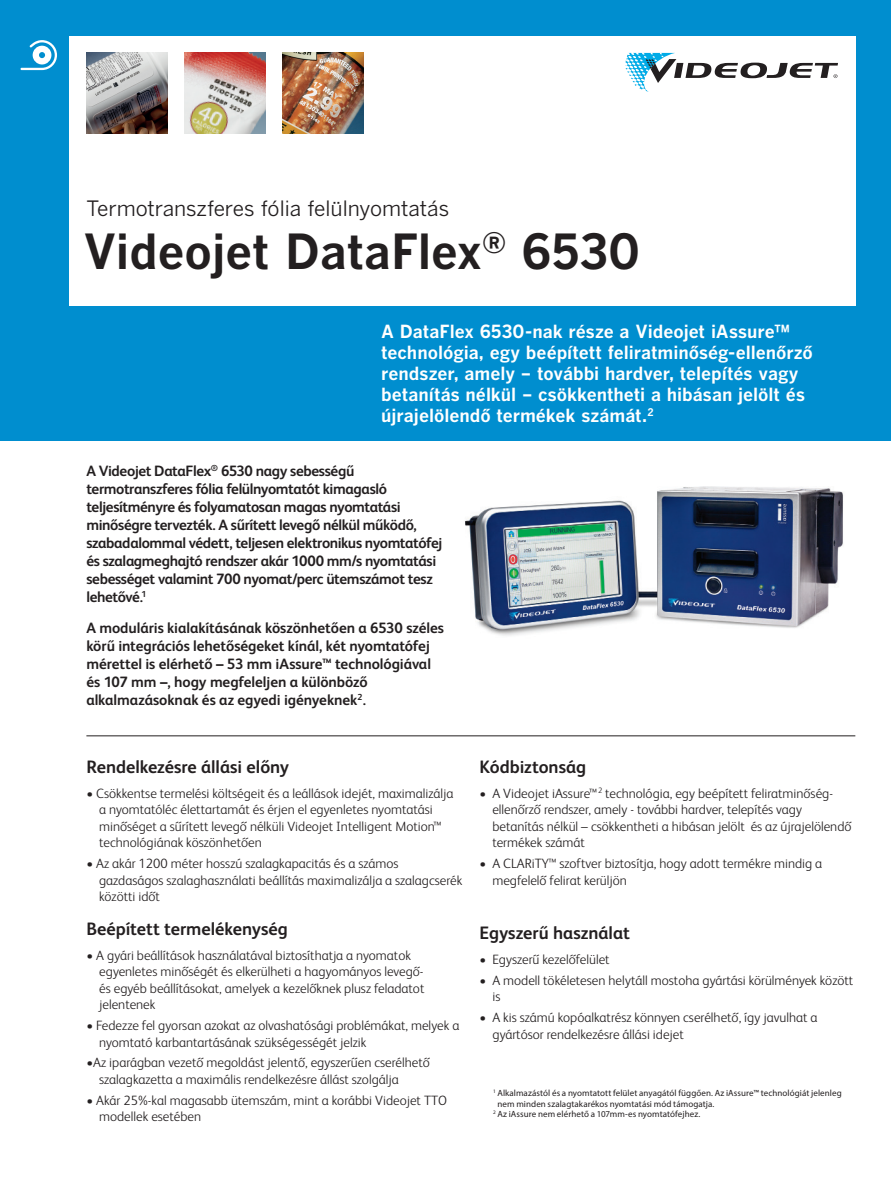
<style>
.page{position:relative;width:891px;height:1188px;background:#fff}
.page>*{position:absolute;margin:0;border:0;box-sizing:border-box;transform-origin:0 0}
.Paragraph_Style_1{font:700 48px "Benton Gothic";color:#231f20}
.Datasheet_product_ti{font:21px "Benton Gothic";letter-spacing:-.01em;color:#231f20}
.Datasheet_callout_fr{font:700 18px/21px "Benton Gothic";color:#fff}
.Datasheet_sub_front{font:700 18px "FS Albert Pro";color:#231f20}
.Datasheet_Intro_fron{font:700 15px/18px "FS Albert Pro";letter-spacing:-.02em;color:#231f20}
.Datasheet_body_front{font:300 13.5px/16.5px "FS Albert Pro";color:#231f20}
.Box_Out_Header_32pt{font:9px/10.5px "Myriad Pro";letter-spacing:.005em;color:#231f20}
</style>
<div class="page">
<div style="left:0;top:0;width:891px;height:441px;background:#008ecf"></div>
<div style="left:69px;top:36px;width:786px;height:270px;background:#fff"></div>
<svg style="left:21px;top:40px;width:36px;height:30px"></svg>
<svg style="left:625px;top:53px;width:213px;height:39px"></svg>
<hr style="left:86px;top:735px;width:769px;height:1px;background:#231f20">
<img style="left:465px;top:486px;width:378px;height:150px">
<img style="left:283px;top:53px;width:81px;height:81px">
<img style="left:86px;top:53px;width:81px;height:81px">
<img style="left:185px;top:53px;width:81px;height:81px">
<p class="Datasheet_product_ti" style="left:86px;top:197px;width:364px">Termotranszferes fólia felülnyomtatás</p>
<p class="Paragraph_Style_1" style="left:84px;top:224px;width:558px">Videojet DataFlex<sup>®</sup> 6530</p>
<p class="Datasheet_callout_fr" style="left:381px;top:321px;width:433px">A DataFlex 6530-nak része a Videojet iAssure™ technológia, egy beépített feliratmino˝ség-elleno˝rzo˝ rendszer, amely – további hardver, telepítés vagy betanítás nélkül – csökkentheti a hibásan jelölt és újrajelölendo˝ termékek számát.<sup>2</sup></p>
<p class="Datasheet_Intro_fron" style="left:86px;top:461px;width:358px">A Videojet DataFlex<sup>®</sup> 6530 nagy sebességű termotranszferes fólia felülnyomtatót kimagasló teljesítményre és folyamatosan magas nyomtatási minőségre tervezték. A sűrített levegő nélkül működő, szabadalommal védett, teljesen elektronikus nyomtatófej és szalagmeghajtó rendszer akár 1000 mm/s nyomtatási sebességet valamint 700 nyomat/perc ütemszámot tesz lehetővé.<sup>1</sup></p>
<p class="Datasheet_Intro_fron" style="left:86px;top:618px;width:359px">A moduláris kialakításának köszönhetően a 6530 széles körű integrációs lehetőségeket kínál, két nyomtatófej mérettel is elérhető – 53 mm iAssure™ technológiával és 107 mm –, hogy megfeleljen a különböző alkalmazásoknak és az egyedi igényeknek<sup>2</sup>.</p>
<p class="Datasheet_sub_front" style="left:86px;top:754px;width:204px">Rendelkezésre állási előny</p>
<p class="Datasheet_body_front" style="left:99px;top:784px;width:356px;text-indent:-13px">• Csökkentse termelési költségeit és a leállások idejét, maximalizálja a nyomtatóléc élettartamát és érjen el egyenletes nyomtatási minőséget a sűrített levegő nélküli Videojet Intelligent Motion™ technológiának köszönhetően</p>
<p class="Datasheet_body_front" style="left:99px;top:854px;width:365px;text-indent:-13px">• Az akár 1200 méter hosszú szalagkapacitás és a számos gazdaságos szalaghasználati beállítás maximalizálja a szalagcserék közötti időt</p>
<p class="Datasheet_sub_front" style="left:86px;top:916px;width:203px">Beépített termelékenység</p>
<p class="Datasheet_body_front" style="left:99px;top:946px;width:327px;text-indent:-13px">• A gyári beállítások használatával biztosíthatja a nyomatok egyenletes minőségét és elkerülheti a hagyományos levegő&shy;és egyéb beállításokat, amelyek a kezelőknek plusz feladatot jelentenek</p>
<p class="Datasheet_body_front" style="left:99px;top:1016px;width:362px;text-indent:-13px">• Fedezze fel gyorsan azokat az olvashatósági problémákat, melyek a nyomtató karbantartásának szükségességét jelzik</p>
<p class="Datasheet_body_front" style="left:99px;top:1054px;width:332px;text-indent:-13px">•Az iparágban vezető megoldást jelentő, egyszerűen cserélhető szalagkazetta a maximális rendelkezésre állást szolgálja</p>
<p class="Datasheet_body_front" style="left:99px;top:1091px;width:349px;text-indent:-13px">• Akár 25%-kal magasabb ütemszám, mint a korábbi Videojet TTO modellek esetében</p>
<p class="Datasheet_sub_front" style="left:480px;top:754px;width:108px">Kódbiztonság</p>
<p class="Datasheet_body_front" style="left:492px;top:784px;width:361px;text-indent:-13px">• A Videojet iAssure™<sup>2</sup> technológia, egy beépített feliratminőség&shy;ellenőrző rendszer, amely - további hardver, telepítés vagy betanítás nélkül – csökkentheti a hibásan jelölt és az újrajelölendő termékek számát</p>
<p class="Datasheet_body_front" style="left:492px;top:854px;width:331px;text-indent:-13px">• A CLARiTY™ szoftver biztosítja, hogy adott termékre mindig a megfelelő felirat kerüljön</p>
<p class="Datasheet_sub_front" style="left:480px;top:920px;width:152px">Egyszerű használat</p>
<p class="Datasheet_body_front" style="left:480px;top:950px;width:132px">• Egyszerű kezelőfelület</p>
<p class="Datasheet_body_front" style="left:492px;top:971px;width:362px;text-indent:-13px">• A modell tökéletesen helytáll mostoha gyártási körülmények között is</p>
<p class="Datasheet_body_front" style="left:492px;top:1008px;width:327px;text-indent:-13px">• A kis számú kopóalkatrész könnyen cserélhető, így javulhat a gyártósor rendelkezésre állási idejet</p>
<p class="Box_Out_Header_32pt" style="left:497px;top:1088px;width:346px;text-indent:-4px"><sup>1</sup> Alkalmazástól és a nyomtatott felület anyagától függően. Az iAssure™ technológiát jelenleg nem minden szalagtakarékos nyomtatási mód támogatja.</p>
<p class="Box_Out_Header_32pt" style="left:493px;top:1109px;width:209px"><sup>2</sup> Az iAssure nem elérhető a 107mm-es nyomtatófejhez.</p>
</div>
